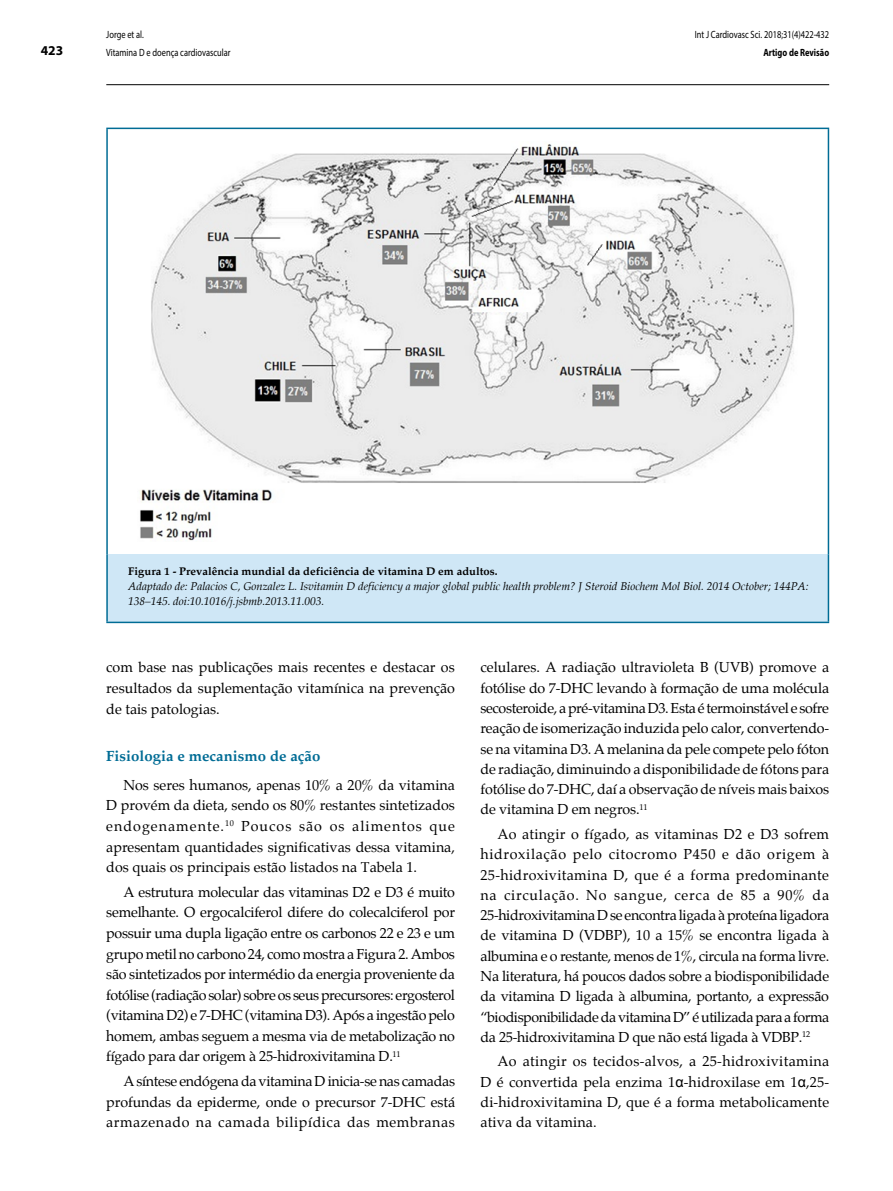
<style>
.page{position:relative;width:893px;height:1191px;background:#fff}
.page>*{position:absolute;margin:0;border:0;box-sizing:border-box;transform-origin:0 0}
.t1{font:700 15px "Palatino";color:#006c95}
.t2{font:14.25px/20.2px "Palatino";color:#000;text-align:justify}
.t3{font:700 13.5px "Myriad Pro";color:#000}
.t4{font:italic 11.25px/15px "Palatino";color:#000}
.t5{font:700 11.25px "Palatino";color:#000}
.t6{font:10.5px/18px "Myriad Pro";color:#000;scale:.8 1}
.t7{font:700 10.5px "Myriad Pro";color:#000;scale:.8 1}
.s1{font-family:"Arial"}
</style>
<div class="page">
<hr style="left:106px;top:84px;width:723px;height:1px;background:#000">
<div style="left:107px;top:554px;width:721px;height:68px;background:#cfe7f6"></div>
<hr style="left:106px;top:554px;width:2px;height:67px;background:#006c95">
<hr style="left:828px;top:554px;width:1px;height:67px;background:#006c95">
<hr style="left:106px;top:621px;width:723px;height:2px;background:#006c95">
<hr style="left:106px;top:128px;width:723px;height:1px;background:#006c95">
<hr style="left:106px;top:129px;width:2px;height:425px;background:#006c95">
<hr style="left:828px;top:129px;width:1px;height:425px;background:#006c95">
<img style="left:140px;top:144px;width:655px;height:397px">
<p class="t3" style="left:41px;top:42px;width:24px">423</p>
<p class="t6" style="left:106px;top:25px;width:157px">Jorge et al.<br>Vitamina D e doença cardiovascular</p>
<p class="t6" style="left:695px;top:25px;width:170px">Int J Cardiovasc Sci. 2018;31(4)422-432</p>
<p class="t7" style="left:763px;top:45px;width:84px">Artigo de Revisão</p>
<p class="t5" style="left:128px;top:565px;width:371px">Figura 1 - Prevalência mundial da deficiência de vitamina D em adultos.</p>
<p class="t4" style="left:128px;top:579px;width:682px">Adaptado de: Palacios C, Gonzalez L. Isvitamin D deficiency a major global public health problem? J Steroid Biochem Mol Biol. 2014 October; 144PA:<br>138–145. doi:10.1016/j.jsbmb.2013.11.003.</p>
<p class="t2" style="left:106px;top:657px;width:350px">com base nas publicações mais recentes e destacar os resultados da suplementação vitamínica na prevenção de tais patologias.</p>
<p class="t1" style="left:106px;top:747px;width:216px">Fisiologia e mecanismo de ação</p>
<p class="t2" style="left:106px;top:775px;width:350px;text-indent:17px">Nos seres humanos, apenas 10% a 20% da vitamina D provém da dieta, sendo os 80% restantes sintetizados endogenamente.<sup>10</sup> Poucos são os alimentos que apresentam quantidades significativas dessa vitamina, dos quais os principais estão listados na Tabela 1.</p>
<p class="t2" style="left:106px;top:882px;width:350px;text-indent:17px">A estrutura molecular das vitaminas D2 e D3 é muito semelhante. O ergocalciferol difere do colecalciferol por possuir uma dupla ligação entre os carbonos 22 e 23 e um grupo metil no carbono 24, como mostra a Figura 2. Ambos são sintetizados por intermédio da energia proveniente da fotólise (radiação solar) sobre os seus precursores: ergosterol (vitamina D2) e 7-DHC (vitamina D3). Após a ingestão pelo homem, ambas seguem a mesma via de metabolização no fígado para dar origem à 25-hidroxivitamina D.<sup>11</sup></p>
<p class="t2" style="left:106px;top:1071px;width:350px;text-indent:17px">A síntese endógena da vitamina D inicia-se nas camadas profundas da epiderme, onde o precursor 7-DHC está armazenado na camada bilipídica das membranas</p>
<p class="t2" style="left:480px;top:657px;width:350px">celulares. A radiação ultravioleta B (UVB) promove a fotólise do 7-DHC levando à formação de uma molécula secosteroide, a pré-vitamina D3. Esta é termoinstável e sofre reação de isomerização induzida pelo calor, convertendo&shy;se na vitamina D3. A melanina da pele compete pelo fóton de radiação, diminuindo a disponibilidade de fótons para fotólise do 7-DHC, daí a observação de níveis mais baixos de vitamina D em negros.<sup>11</sup></p>
<p class="t2" style="left:480px;top:824px;width:350px;text-indent:17px">Ao atingir o fígado, as vitaminas D2 e D3 sofrem hidroxilação pelo citocromo P450 e dão origem à 25-hidroxivitamina D, que é a forma predominante na circulação. No sangue, cerca de 85 a 90% da 25-hidroxivitamina D se encontra ligada à proteína ligadora de vitamina D (VDBP), 10 a 15% se encontra ligada à albumina e o restante, menos de 1%, circula na forma livre.<br>Na literatura, há poucos dados sobre a biodisponibilidade da vitamina D ligada à albumina, portanto, a expressão “biodisponibilidade da vitamina D” é utilizada para a forma da 25-hidroxivitamina D que não está ligada à VDBP.<sup>12</sup></p>
<p class="t2" style="left:480px;top:1051px;width:350px;text-indent:17px">Ao atingir os tecidos-alvos, a 25-hidroxivitamina D é convertida pela enzima 1<span class="s1">α</span>-hidroxilase em 1<span class="s1">α</span>,25- di-hidroxivitamina D, que é a forma metabolicamente ativa da vitamina.</p>
</div>
